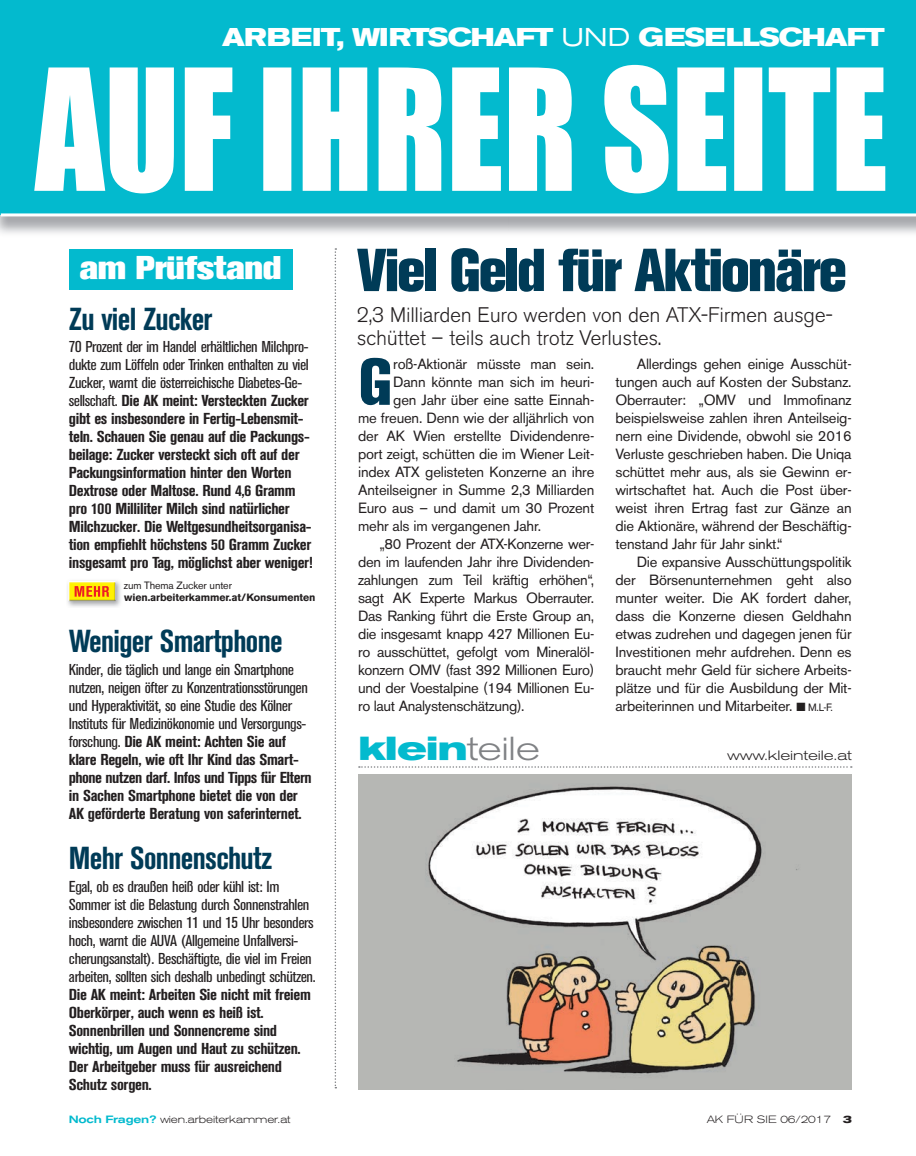
<style>
.page{position:relative;width:916px;height:1156px;background:#fff}
.page>*{position:absolute;margin:0;border:0;box-sizing:border-box;transform-origin:0 0}
.t1{font:900 condensed 65.55px "AK11";color:#003b57}
.t2{font:900 60px "AK11";letter-spacing:-.01em;color:#003b57;scale:.9 1}
.t3{font:700 expanded 33px "AK11";color:#03bace;scale:1.1 1}
.t4{font:900 32.7px "AK11";color:#fff;scale:1.1 1}
.t5{font:700 condensed 31.5px "AK11";letter-spacing:-.01em;color:#003b57}
.t6{font:700 expanded 25.5px "AK11";letter-spacing:-.025em;color:#fff}
.t7{font:300 21px/22.5px "AK11";color:#231f20}
.t8{font:700 condensed 15.75px/18px "AK11";letter-spacing:-.01em;color:#231f20;scale:1.1 1}
.t9{font:condensed 15.75px/18px "AK11";letter-spacing:-.01em;color:#231f20;scale:1.1 1}
.t10{font:14.7px/18px "AK11";color:#231f20;text-align:justify}
.t11{font:300 expanded 13.5px "AK11";color:#231f20;scale:1.1 1}
.t12{font:300 expanded 10.5px "AK11";color:#231f20}
.t13{font:700 10.5px "AK11";color:#231f20}
.t14{font:10.5px "AK11";color:#231f20}
.s1{font-weight:400}
.s2{font-weight:700}
.s3{font-weight:500;color:#03bace}
.s4{font-size:10.5px}
.s5{font-weight:300;color:#808285}
</style>
<div class="page">
<img style="left:0;top:3px;width:916px;height:231px">
<div style="left:1px;top:0;width:915px;height:215px;background:#03bace"></div>
<svg style="left:34px;top:65px;width:851px;height:128px;fill:#fff"></svg>
<hr style="left:1px;top:213px;width:915px;height:3px;background:#fff">
<img style="left:358px;top:774px;width:493px;height:315px">
<svg style="left:359px;top:766px;width:492px;height:1px"></svg>
<svg style="left:334px;top:248px;width:2px;height:840px"></svg>
<img style="left:67px;top:580px;width:54px;height:27px">
<img style="left:68px;top:581px;width:48px;height:20px">
<svg style="left:75px;top:586px;width:34px;height:10px"></svg>
<div style="left:69px;top:249px;width:223px;height:40px;background:#03bace"></div>
<h3 class="t6" style="left:222px;top:23px;width:663px">ARBEIT, WIRTSCHAFT <span class="s1">UND</span> GESELLSCHAFT</h3>
<h2 class="t2" style="left:357px;top:235px;width:544px">Viel Geld für Aktionäre</h2>
<h3 class="t7" style="left:357px;top:304px;width:477px">2,3 Milliarden Euro werden von den ATX-Firmen ausge&shy;schüttet – teils auch trotz Verlustes.</h3>
<h3 class="t4" style="left:79px;top:249px;width:185px">am Prüfstand</h3>
<h3 class="t5" style="left:69px;top:301px;width:145px">Zu viel Zucker</h3>
<p class="t8" style="left:69px;top:337px;width:223px"><span class="s1">70 Prozent der im Handel erhältlichen Milchpro&shy;dukte zum Löffeln oder Trinken enthalten zu viel Zucker, warnt die österreichische Diabetes-Ge&shy;sellschaft.</span> Die AK meint: Versteckten Zucker gibt es insbesondere in Fertig-Lebensmit&shy;teln. Schauen Sie genau auf die Packungs&shy;beilage: Zucker versteckt sich oft auf der Packungsinformation hinter den Worten Dextrose oder Maltose. Rund 4,6 Gramm pro 100 Milliliter Milch sind natürlicher Milchzucker. Die Weltgesundheitsorganisa&shy;tion empfiehlt höchstens 50 Gramm Zucker insgesamt pro Tag, möglichst aber weniger!</p>
<p class="t14" style="left:124px;top:579px;width:109px">zum Thema Zucker unter</p>
<p class="t13" style="left:124px;top:591px;width:193px">wien.arbeiterkammer.at/Konsumenten</p>
<h3 class="t5" style="left:69px;top:623px;width:215px">Weniger Smartphone</h3>
<p class="t9" style="left:69px;top:660px;width:222px">Kinder, die täglich und lange ein Smartphone nutzen, neigen öfter zu Konzentrationsstörungen und Hyperaktivität, so eine Studie des Kölner Instituts für Medizinökonomie und Versorgungs&shy;forschung. <span class="s2">Die AK meint: Achten Sie auf klare Regeln, wie oft Ihr Kind das Smart&shy;phone nutzen darf. Infos und Tipps für Eltern in Sachen Smartphone bietet die von der AK geförderte Beratung von saferinternet.</span></p>
<h3 class="t5" style="left:69px;top:840px;width:204px">Mehr Sonnenschutz</h3>
<p class="t9" style="left:69px;top:877px;width:226px">Egal, ob es draußen heiß oder kühl ist: Im Sommer ist die Belastung durch Sonnenstrahlen insbesondere zwischen 11 und 15 Uhr besonders hoch, warnt die AUVA (Allgemeine Unfallversi&shy;cherungsanstalt). Beschäftigte, die viel im Freien arbeiten, sollten sich deshalb unbedingt schützen.</p>
<p class="t8" style="left:69px;top:984px;width:221px">Die AK meint: Arbeiten Sie nicht mit freiem Oberkörper, auch wenn es heiß ist.<br>Sonnenbrillen und Sonnencreme sind wichtig, um Augen und Haut zu schützen.<br>Der Arbeitgeber muss für ausreichend Schutz sorgen.</p>
<p class="t12" style="left:69px;top:1113px;width:223px"><span class="s3">Noch Fragen?</span> wien.arbeiterkammer.at</p>
<p class="t12" style="left:706px;top:1113px;width:146px">AK FÜR SIE 06/2017 <span class="s2">3</span></p>
<h1 class="t1" style="left:358px;top:343px;width:35px">G</h1>
<p class="t10" style="left:393px;top:355px;width:202px">roß-Aktionär müsste man sein.</p>
<p class="t10" style="left:615px;top:355px;width:237px;text-indent:21px">Allerdings gehen einige Ausschüt&shy;tungen auch auf Kosten der Substanz.<br>Oberrauter: „OMV und Immofinanz beispielsweise zahlen ihren Anteilseig&shy;nern eine Dividende, obwohl sie 2016<br>Verluste geschrieben haben. Die Uniqa schüttet mehr aus, als sie Gewinn er&shy;wirtschaftet hat. Auch die Post über&shy;weist ihren Ertrag fast zur Gänze an die Aktionäre, während der Beschäftig&shy;tenstand Jahr für Jahr sinkt.“</p>
<p class="t10" style="left:615px;top:553px;width:237px;text-indent:21px">Die expansive Ausschüttungspolitik der Börsenunternehmen geht also munter weiter. Die AK fordert daher, dass die Konzerne diesen Geldhahn etwas zudrehen und dagegen jenen für Investitionen mehr aufdrehen. Denn es braucht mehr Geld für sichere Arbeits&shy;plätze und für die Ausbildung der Mit&shy;arbeiterinnen und Mitarbeiter. ■ <span class="s4">M.L-F.</span></p>
<p class="t10" style="left:393px;top:373px;width:202px">Dann könnte man sich im heuri-</p>
<p class="t10" style="left:393px;top:391px;width:202px">gen Jahr über eine satte Einnah-</p>
<p class="t10" style="left:358px;top:409px;width:237px">me freuen. Denn wie der alljährlich von</p>
<p class="t10" style="left:358px;top:427px;width:237px">der AK Wien erstellte Dividendenre-</p>
<p class="t10" style="left:358px;top:445px;width:237px">port zeigt, schütten die im Wiener Leit-</p>
<p class="t10" style="left:358px;top:463px;width:237px">index ATX gelisteten Konzerne an ihre</p>
<p class="t10" style="left:358px;top:481px;width:237px">Anteilseigner in Summe 2,3 Milliarden</p>
<p class="t10" style="left:358px;top:499px;width:237px">Euro aus – und damit um 30 Prozent</p>
<p class="t10" style="left:358px;top:517px;width:184px">mehr als im vergangenen Jahr.</p>
<p class="t10" style="left:379px;top:535px;width:216px">„80 Prozent der ATX-Konzerne wer-</p>
<p class="t10" style="left:358px;top:553px;width:237px">den im laufenden Jahr ihre Dividenden-</p>
<p class="t10" style="left:358px;top:571px;width:237px">zahlungen zum Teil kräftig erhöhen“,</p>
<p class="t10" style="left:358px;top:589px;width:237px">sagt AK Experte Markus Oberrauter.</p>
<p class="t10" style="left:358px;top:607px;width:237px">Das Ranking führt die Erste Group an,</p>
<p class="t10" style="left:358px;top:625px;width:237px">die insgesamt knapp 427 Millionen Eu-</p>
<p class="t10" style="left:358px;top:643px;width:237px">ro ausschüttet, gefolgt vom Mineralöl-</p>
<p class="t10" style="left:358px;top:661px;width:237px">konzern OMV (fast 392 Millionen Euro)</p>
<p class="t10" style="left:358px;top:679px;width:237px">und der Voestalpine (194 Millionen Eu-</p>
<p class="t10" style="left:358px;top:697px;width:168px">ro laut Analystenschätzung).</p>
<h3 class="t3" style="left:358px;top:729px;width:166px">klein<span class="s5">teile</span></h3>
<p class="t11" style="left:727px;top:747px;width:114px">www.kleinteile.at</p>
</div>
